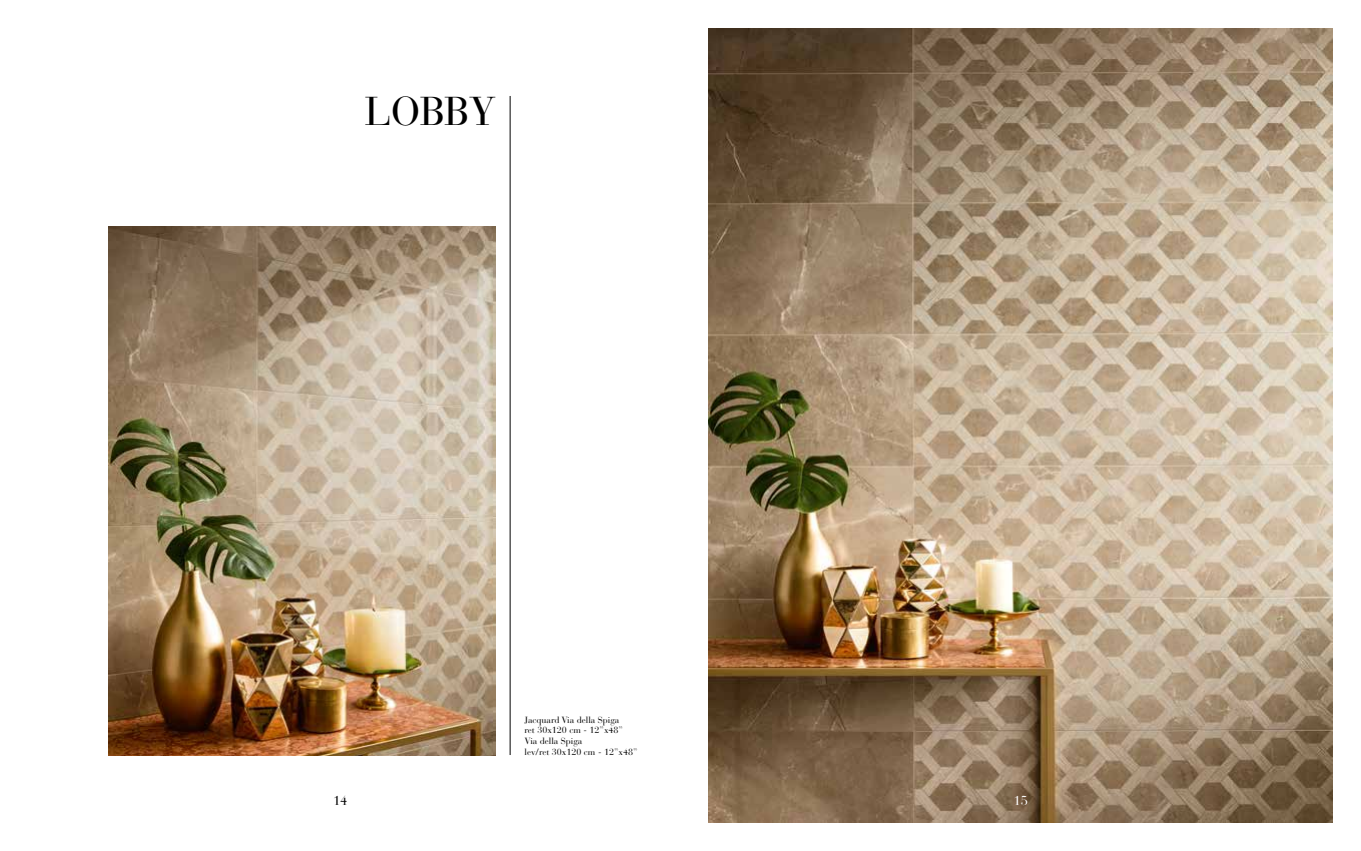
<style>
.page{position:relative;width:1361px;height:851px;background:#fff}
.page>*{position:absolute;margin:0;border:0;box-sizing:border-box;transform-origin:0 0}
.t1{font:40px "Bauer Bodoni Std";color:#000}
.t2{font:13px "Bauer Bodoni Std";color:#000}
.t3{font:13px "Bauer Bodoni Std";color:#fff}
.t4{font:9px/10.8px "Bauer Bodoni Std";color:#000}
</style>
<div class="page">
<img style="left:709px;top:28px;width:623px;height:794px">
<hr style="left:510px;top:96px;width:1px;height:658px;background:#000">
<img style="left:109px;top:227px;width:387px;height:527px">
<h1 class="t1" style="left:364px;top:88px;width:133px">LOBBY</h1>
<p class="t4" style="left:524px;top:714px;width:114px">Jacquard Via della Spiga<br>ret 30x120 cm - 12”x48”<br>Via della Spiga<br>lev/ret 30x120 cm - 12”x48”</p>
<h2 class="t2" style="left:333px;top:792px;width:16px">14</h2>
<h2 class="t3" style="left:1013px;top:792px;width:16px">15</h2>
</div>
